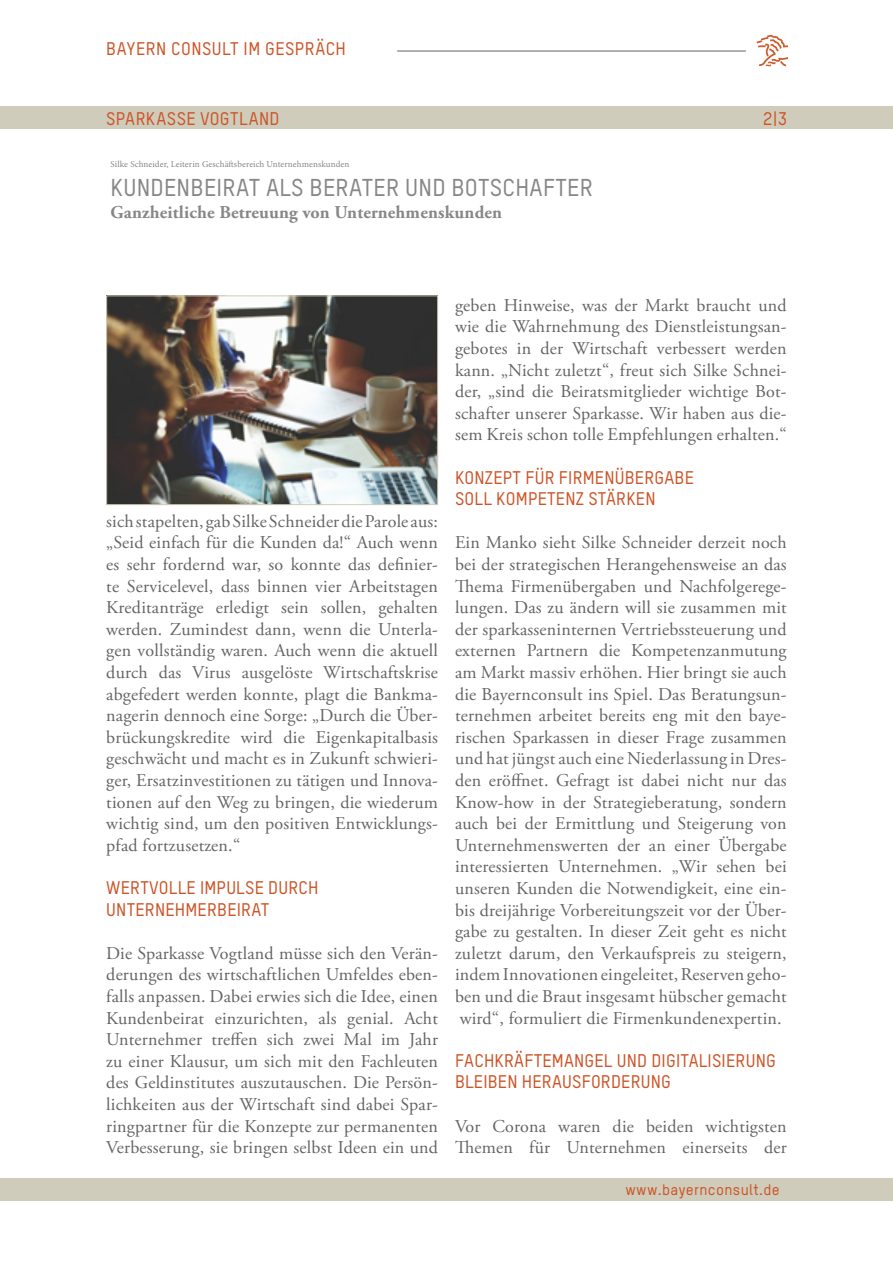
<style>
.page{position:relative;width:893px;height:1263px;background:#fff}
.page>*{position:absolute;margin:0;border:0;box-sizing:border-box;transform-origin:0 0}
.t1{font:500 24px "TSTARPRO";letter-spacing:.01em;color:#878787}
.t2{font:18px/21.6px "Adobe Garamond Pro";letter-spacing:.01em;color:#646464;text-align:justify}
.t3{font:500 18px/21.6px "TSTARPRO";letter-spacing:.01em;color:#cc5427}
.t4{font:700 18px "Adobe Garamond Pro";letter-spacing:.01em;color:#878787}
.t5{font:500 15px "TSTARPRO";letter-spacing:.025em;color:#cc5427}
.t6{font:9px "Minion Pro";letter-spacing:.01em;color:#878787}
</style>
<div class="page">
<div style="left:0;top:106px;width:893px;height:23px;background:#d0ccbb"></div>
<svg style="left:757px;top:35px;width:30px;height:32px"></svg>
<hr style="left:397px;top:51px;width:349px;height:1px;background:#646464">
<img style="left:108px;top:298px;width:328px;height:205px">
<div style="left:106px;top:296px;width:332px;height:209px;border:1px solid #d0ccbb"></div>
<div style="left:0;top:1178px;width:893px;height:23px;background:#d0ccbb"></div>
<p class="t3" style="left:106px;top:38px;width:241px">BAYERN CONSULT I M GESPRÄCH</p>
<p class="t3" style="left:106px;top:108px;width:175px">SPARKASSE VOGTLAND</p>
<p class="t3" style="left:763px;top:108px;width:25px">2|3</p>
<p class="t6" style="left:111px;top:158px;width:240px">Silke Schneider, Leiterin Geschäftsbereich Unternehmenskunden</p>
<h1 class="t1" style="left:111px;top:173px;width:484px">KUNDENBEI RAT ALS BERATER UND BOTSCHAFTER</h1>
<p class="t4" style="left:111px;top:202px;width:393px">Ganzheitliche Betreuung von Unternehmenskunden</p>
<p class="t2" style="left:106px;top:511px;width:333px">sich stapelten, gab Silke Schneider die Parole aus: „Seid einfach für die Kunden da!“ Auch wenn es sehr fordernd war, so konnte das definier&shy;te Servicelevel, dass binnen vier Arbeitstagen Kreditanträge erledigt sein sollen, gehalten werden. Zumindest dann, wenn die Unterla&shy;gen vollständig waren. Auch wenn die aktuell durch das Virus ausgelöste Wirtschaftskrise abgefedert werden konnte, plagt die Bankma&shy;nagerin dennoch eine Sorge: „Durch die Über&shy;brückungskredite wird die Eigenkapitalbasis geschwächt und macht es in Zukunft schwieri&shy;ger, Ersatzinvestitionen zu tätigen und Innova&shy;tionen auf den Weg zu bringen, die wiederum wichtig sind, um den positiven Entwicklungs&shy;pfad fortzusetzen.“</p>
<p class="t3" style="left:106px;top:876px;width:214px">WERTVOLLE IMPULSE DURCH<br>UNTERNEHMERBEIRAT</p>
<p class="t2" style="left:106px;top:943px;width:333px">Die Sparkasse Vogtland müsse sich den Verän&shy;derungen des wirtschaftlichen Umfeldes eben&shy;falls anpassen. Dabei erwies sich die Idee, einen Kundenbeirat einzurichten, als genial. Acht Unternehmer treffen sich zwei Mal im Jahr zu einer Klausur, um sich mit den Fachleuten des Geldinstitutes auszutauschen. Die Persön&shy;lichkeiten aus der Wirtschaft sind dabei Spar&shy;ringpartner für die Konzepte zur permanenten Verbesserung, sie bringen selbst Ideen ein und</p>
<p class="t2" style="left:455px;top:295px;width:333px">geben Hinweise, was der Markt braucht und wie die Wahrnehmung des Dienstleistungsan&shy;gebotes in der Wirtschaft verbessert werden kann. „Nicht zuletzt“, freut sich Silke Schnei&shy;der, „sind die Beiratsmitglieder wichtige Bot&shy;schafter unserer Sparkasse. Wir haben aus die&shy;sem Kreis schon tolle Empfehlungen erhalten.“</p>
<p class="t3" style="left:455px;top:466px;width:240px">KONZEPT FÜR FI RMENÜBERGABE<br>SOLL KOMPETENZ STÄRKEN</p>
<p class="t2" style="left:455px;top:532px;width:333px">Ein Manko sieht Silke Schneider derzeit noch bei der strategischen Herangehensweise an das Thema Firmenübergaben und Nachfolgerege&shy;lungen. Das zu ändern will sie zusammen mit der sparkasseninternen Vertriebssteuerung und externen Partnern die Kompetenzanmutung am Markt massiv erhöhen. Hier bringt sie auch die Bayernconsult ins Spiel. Das Beratungsun&shy;ternehmen arbeitet bereits eng mit den baye&shy;rischen Sparkassen in dieser Frage zusammen und hat jüngst auch eine Niederlassung in Dres&shy;den eröffnet. Gefragt ist dabei nicht nur das Know-how in der Strategieberatung, sondern auch bei der Ermittlung und Steigerung von Unternehmenswerten der an einer Übergabe interessierten Unternehmen. „Wir sehen bei unseren Kunden die Notwendigkeit, eine ein&shy;bis dreijährige Vorbereitungszeit vor der Über&shy;gabe zu gestalten. In dieser Zeit geht es nicht zuletzt darum, den Verkaufspreis zu steigern, indem Innovationen eingeleitet, Reserven geho&shy;ben und die Braut insgesamt hübscher gemacht wird“, formuliert die Firmenkundenexpertin.</p>
<p class="t3" style="left:455px;top:1049px;width:204px">FACHKRÄFTEMANGEL UND DIGI</p>
<p class="t3" style="left:680px;top:1049px;width:94px">TALISIERUNG</p>
<p class="t3" style="left:455px;top:1071px;width:215px">BLEIBEN HERAUSFORDERUNG</p>
<p class="t2" style="left:455px;top:1116px;width:333px">Vor Corona waren die beiden wichtigsten<br>Themen für Unternehmen einerseits der</p>
<p class="t5" style="left:625px;top:1180px;width:156px">WWW.BAYERNCONSULT.DE</p>
</div>
